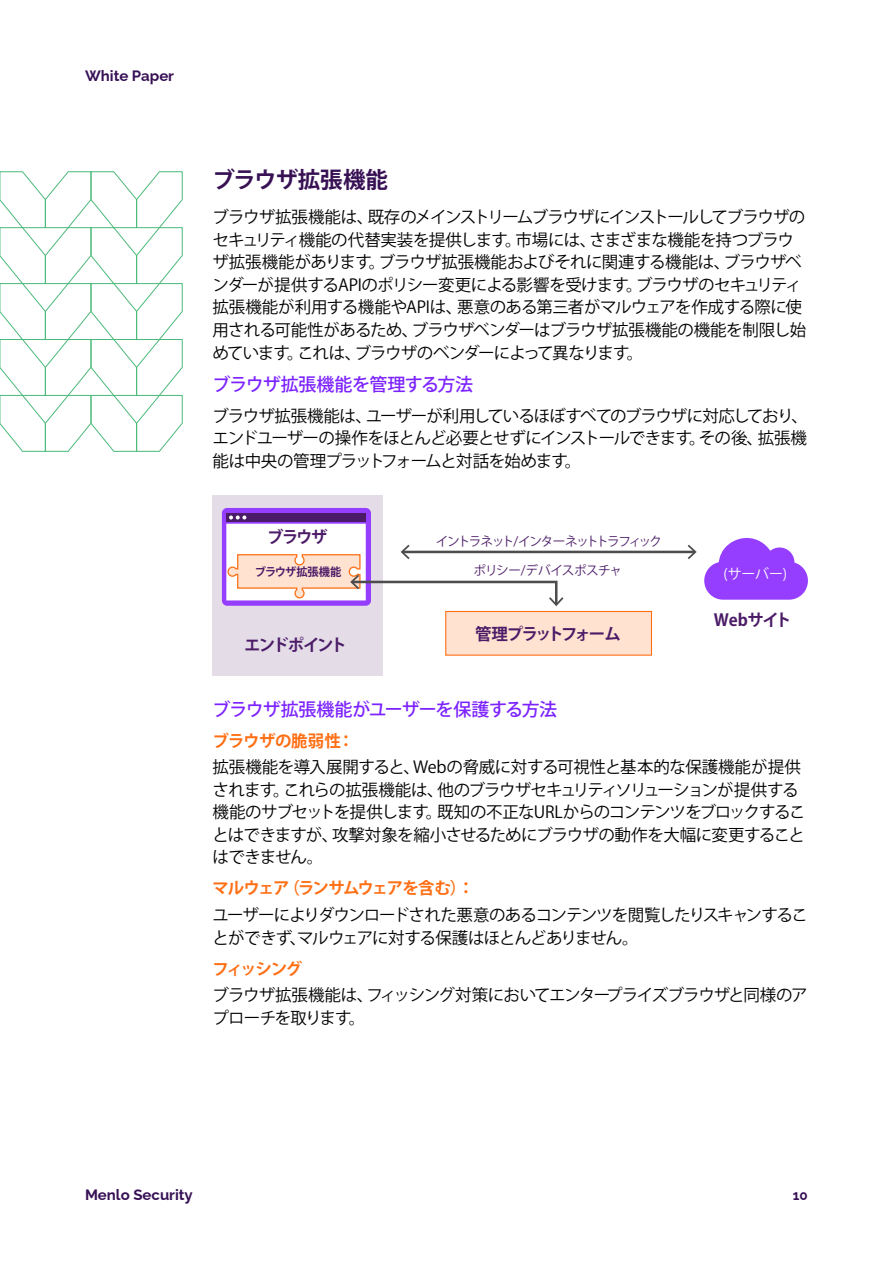
<style>
.page{position:relative;width:893px;height:1263px;background:#fff}
.page>*{position:absolute;margin:0;border:0;box-sizing:border-box;transform-origin:0 0}
.t1{font:700 22.5px "Koz Go Pr 6 N";letter-spacing:-.015em;color:#381155}
.t2{font:500 18px "Koz Go Pr 6 N";letter-spacing:-.05em;color:#7c23ff}
.t3{font:500 18px "Koz Go Pr 6 N";letter-spacing:-.03em;color:#7c23ff}
.t4{font:16.5px/22.5px "Koz Go Pr 6 N";letter-spacing:-.05em;color:#000}
.t5{font:700 16.5px "Koz Go Pr 6 N";letter-spacing:-.08em;color:#ff6f15}
.t6{font:700 16.5px "Koz Go Pr 6 N";letter-spacing:-.12em;color:#4b1b67}
.t7{font:700 16.5px "Koz Go Pr 6 N";letter-spacing:-.08em;color:#4b1b67}
.t8{font:700 16.5px "Koz Go Pr 6 N";letter-spacing:-.03em;color:#ff6f15}
.t9{font:700 16.5px "Koz Go Pr 6 N";color:#4b1b67}
.t10{font:700 15px "Raleway";color:#381155}
.t11{font:13.95px "Koz Go Pr 6 N";color:#fff}
.t12{font:700 13.5px "Raleway";color:#381155}
.t13{font:12.75px "Koz Go Pr 6 N";letter-spacing:-.1em;color:#4b1b67}
.t14{font:12.75px "Koz Go Pr 6 N";letter-spacing:-.04em;color:#4b1b67}
.t15{font:700 11.4px "Koz Go Pr 6 N";letter-spacing:-.01em;color:#4b1b67}
</style>
<div class="page">
<div style="left:213px;top:495px;width:170px;height:180px;background:#e4dde8"></div>
<div style="left:222px;top:508px;width:149px;height:98px;background:#953eff;border-radius:5px"></div>
<div style="left:227px;top:513px;width:139px;height:9px;background:#4b1b67"></div>
<div style="left:446px;top:611px;width:205px;height:44px;background:#ffe2d0"></div>
<div style="left:445px;top:611px;width:207px;height:45px;border:1px solid #ff6f15"></div>
<hr style="left:403px;top:551px;width:292px;height:2px;background:#4d4d4d">
<svg style="left:688px;top:545px;width:9px;height:14px"></svg>
<svg style="left:226px;top:515px;width:337px;height:91px"></svg>
<svg style="left:704px;top:538px;width:104px;height:62px"></svg>
<svg style="left:0;top:171px;width:183px;height:281px"></svg>
<p class="t10" style="left:85px;top:64px;width:91px">White Paper</p>
<h1 class="t1" style="left:213px;top:167px;width:177px">ブラウザ拡張機能</h1>
<p class="t4" style="left:213px;top:206px;width:595px">ブラウザ拡張機能は、既存のメインストリームブラウザにインストールしてブラウザのセキュリティ機能の代替実装を提供します。市場には、さまざまな機能を持つブラウザ拡張機能があります。ブラウザ拡張機能およびそれに関連する機能は、ブラウザベンダーが提供するAPIのポリシー変更による影響を受けます。ブラウザのセキュリティ拡張機能が利用する機能やAPIは、悪意のある第三者がマルウェアを作成する際に使用される可能性があるため、ブラウザベンダーはブラウザ拡張機能の機能を制限し始めています。これは、ブラウザのベンダーによって異なります。</p>
<p class="t3" style="left:213px;top:374px;width:262px">ブラウザ拡張機能を管理する方法</p>
<p class="t4" style="left:213px;top:405px;width:597px;text-align:justify">ブラウザ拡張機能は、ユーザーが利用しているほぼすべてのブラウザに対応しており、エンドユーザーの操作をほとんど必要とせずにインストールできます。その後、拡張機能は中央の管理プラットフォームと対話を始めます。</p>
<p class="t9" style="left:266px;top:524px;width:64px">Browser</p>
<p class="t7" style="left:267px;top:527px;width:62px">ブラウザ</p>
<p class="t15" style="left:255px;top:565px;width:88px">ブラウザ拡張機能</p>
<p class="t6" style="left:244px;top:636px;width:104px">エンドポイント</p>
<p class="t13" style="left:436px;top:534px;width:228px">イントラネット/インターネットトラフィック</p>
<p class="t14" style="left:474px;top:563px;width:150px">ポリシー/デバイスポスチャ</p>
<p class="t6" style="left:475px;top:625px;width:147px">管理プラットフォーム</p>
<p class="t11" style="left:723px;top:566px;width:65px">(サーバー)</p>
<p class="t7" style="left:714px;top:610px;width:79px">Webサイト</p>
<p class="t2" style="left:213px;top:699px;width:346px">ブラウザ拡張機能がユーザーを保護する方法</p>
<p class="t8" style="left:213px;top:731px;width:143px">ブラウザの脆弱性：</p>
<p class="t4" style="left:213px;top:756px;width:595px">拡張機能を導入展開すると、Webの脅威に対する可視性と基本的な保護機能が提供されます。これらの拡張機能は、他のブラウザセキュリティソリューションが提供する機能のサブセットを提供します。既知の不正なURLからのコンテンツをブロックすることはできますが、攻撃対象を縮小させるためにブラウザの動作を大幅に変更することはできません。</p>
<p class="t5" style="left:213px;top:879px;width:263px">マルウェア（ランサムウェアを含む）：</p>
<p class="t4" style="left:213px;top:904px;width:597px">ユーザーによりダウンロードされた悪意のあるコンテンツを閲覧したりスキャンすることができず、マルウェアに対する保護はほとんどありません。</p>
<p class="t5" style="left:213px;top:959px;width:91px">フィッシング</p>
<p class="t4" style="left:213px;top:984px;width:597px">ブラウザ拡張機能は、フィッシング対策においてエンタープライズブラウザと同様のアプローチを取ります。</p>
<p class="t10" style="left:85px;top:1183px;width:109px">Menlo Security</p>
<p class="t12" style="left:793px;top:1184px;width:16px">10</p>
</div>
